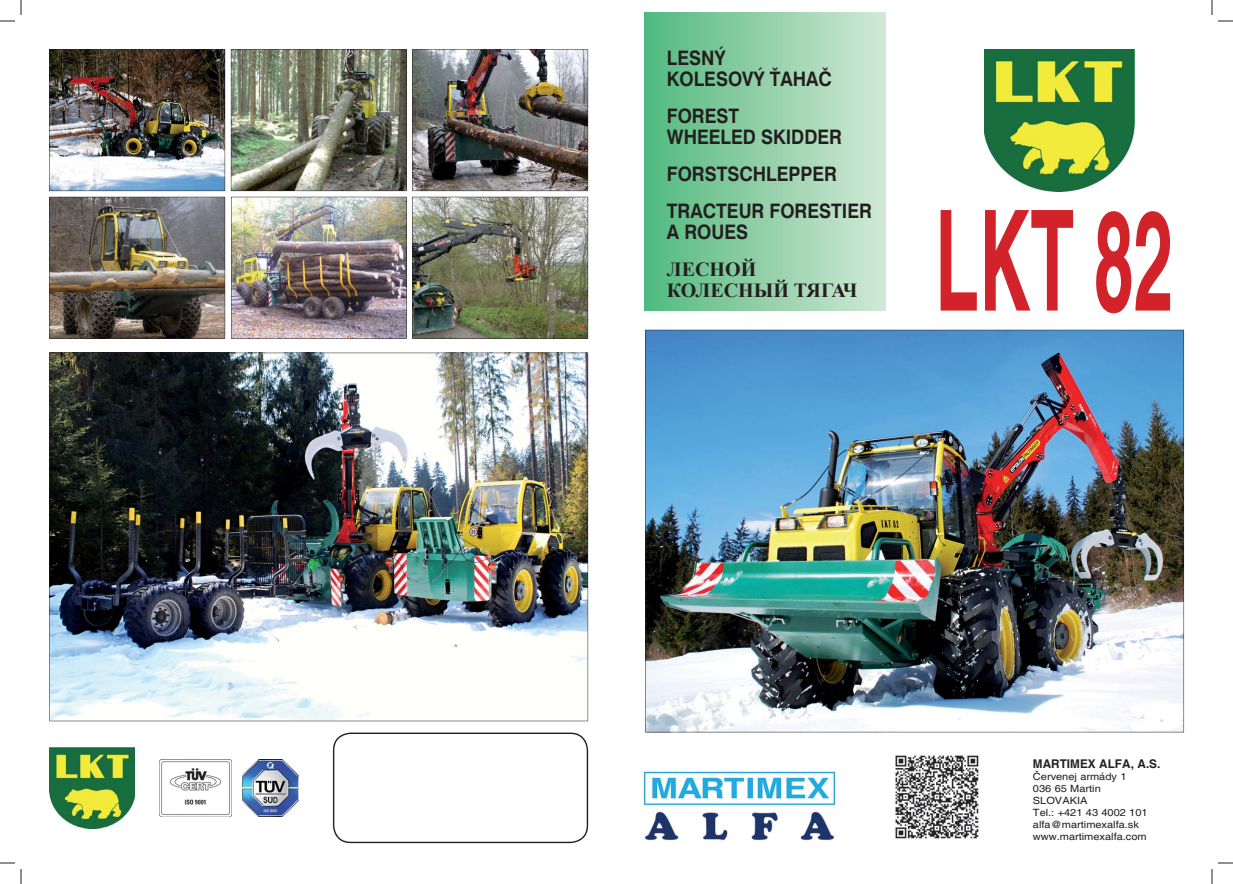
<style>
.page{position:relative;width:1233px;height:884px;background:#fff}
.page>*{position:absolute;margin:0;border:0;box-sizing:border-box;transform-origin:0 0}
.t1{font:700 140px "Helvetica CE";color:#d2232a;scale:.51 1}
.t2{font:20px/21px "Swiss 721 AT Bold";color:#231f20;scale:.9 1}
.t3{font:700 20px/21px "Times New Roman";color:#231f20}
.t4{font:700 12px "Helvetica";color:#231f20}
.t5{font:10px/12px "Helvetica";color:#231f20;scale:1.1 1}
</style>
<div class="page">
<div style="left:645px;top:12px;width:241px;height:298px;background:linear-gradient(to right,#52ba7e,#d3e8d6)"></div>
<img style="left:49px;top:353px;width:539px;height:368px">
<img style="left:49px;top:49px;width:176px;height:142px">
<img style="left:49px;top:197px;width:176px;height:141px">
<img style="left:231px;top:49px;width:357px;height:142px">
<img style="left:231px;top:197px;width:357px;height:141px">
<img style="left:645px;top:330px;width:539px;height:402px">
<svg style="left:333px;top:732px;width:255px;height:111px"></svg>
<img style="left:50px;top:747px;width:85px;height:81px">
<img style="left:984px;top:49px;width:150px;height:142px">
<img style="left:641px;top:771px;width:195px;height:70px">
<img style="left:160px;top:759px;width:71px;height:57px">
<img style="left:242px;top:759px;width:57px;height:57px">
<img style="left:895px;top:755px;width:84px;height:84px">
<svg style="left:1218px;top:20px;width:15px;height:2px"></svg>
<svg style="left:1218px;top:862px;width:15px;height:2px"></svg>
<svg style="left:0;top:0;width:22px;height:22px"></svg>
<svg style="left:0;top:862px;width:22px;height:22px"></svg>
<svg style="left:1211px;top:0;width:1px;height:15px"></svg>
<svg style="left:1211px;top:869px;width:1px;height:15px"></svg>
<h2 class="t2" style="left:667px;top:47px;width:185px">LESNÝ<br>KOLESOVÝ ŤAHAČ</h2>
<h2 class="t2" style="left:667px;top:105px;width:196px">FOREST<br>WHEELED SKIDDER</h2>
<h2 class="t2" style="left:667px;top:155px;width:229px;line-height:37px">FORSTSCHLEPPER<br>TRACTEUR FORESTIER</h2>
<h2 class="t2" style="left:667px;top:221px;width:92px">A ROUES</h2>
<h2 class="t3" style="left:667px;top:258px;width:192px">ЛЕСНОЙ<br>КОЛЕСНЫЙ ТЯГАЧ</h2>
<h1 class="t1" style="left:935px;top:211px;width:468px">LKT 82</h1>
<p class="t4" style="left:1033px;top:757px;width:129px">MARTIMEX ALFA, A.S.</p>
<p class="t5" style="left:1033px;top:770px;width:106px">Červenej armády 1<br>036 65 Martin<br>SLOVAKIA<br>Tel.: +421 43 4002 101 alfa@martimexalfa.sk www.martimexalfa.com</p>
</div>
